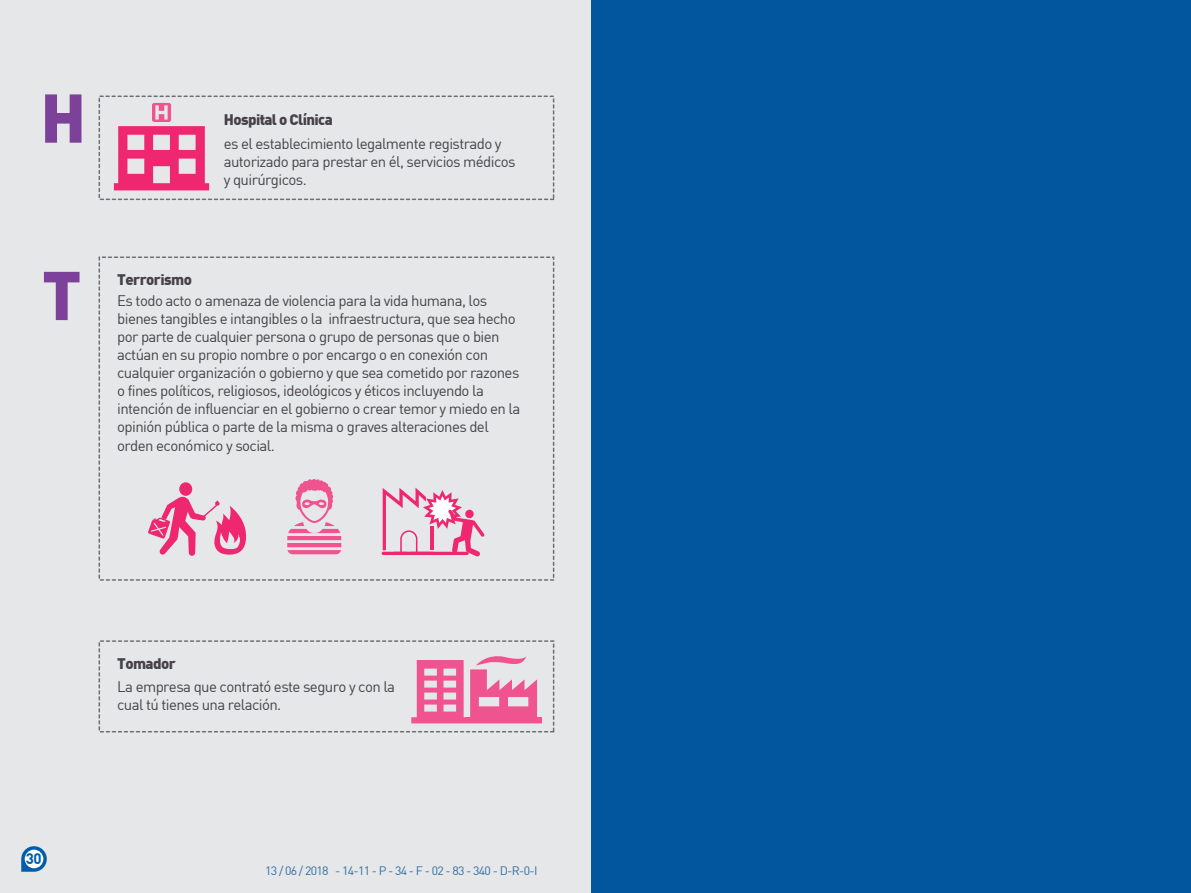
<style>
.page{position:relative;width:1191px;height:893px;background:#fff}
.page>*{position:absolute;margin:0;border:0;box-sizing:border-box;transform-origin:0 0}
.t1{font:900 67.8px "DIN Offc";color:#7c4199}
.t2{font:15px/18px "DIN Offc";letter-spacing:-.04em;color:#454247}
.t3{font:900 15px "DIN Offc";letter-spacing:-.04em;color:#454247}
.t4{font:700 15px "DIN Offc";color:#005daa}
.t5{font:12px "DIN Offc";letter-spacing:-.055em;color:#2f6ea3}
</style>
<div class="page">
<div style="left:0;top:0;width:596px;height:893px;background:#e6e7e8"></div>
<div style="left:99px;top:96px;width:455px;height:104px;border:2px dashed #6d6e71"></div>
<div style="left:99px;top:256px;width:455px;height:325px;border:2px dashed #6d6e71"></div>
<div style="left:99px;top:640px;width:455px;height:92px;border:2px dashed #6d6e71"></div>
<svg style="left:114px;top:103px;width:95px;height:87px"></svg>
<svg style="left:411px;top:656px;width:131px;height:67px"></svg>
<hr style="left:381px;top:552px;width:88px;height:3px;background:#ee2770;border-radius:2px">
<svg style="left:383px;top:488px;width:101px;height:69px"></svg>
<svg style="left:287px;top:479px;width:54px;height:75px"></svg>
<div style="left:179px;top:482px;width:13px;height:14px;background:#ee2770;border-radius:50%"></div>
<svg style="left:148px;top:494px;width:98px;height:62px"></svg>
<div style="left:591px;top:0;width:600px;height:893px;background:#02569e"></div>
<svg style="left:21px;top:846px;width:26px;height:26px"></svg>
<div style="left:25px;top:850px;width:18px;height:18px;background:#fff;border-radius:50%"></div>
<h1 class="t1" style="left:40px;top:73px;width:48px">H</h1>
<p class="t3" style="left:224px;top:110px;width:110px">Hospital o Clínica</p>
<p class="t2" style="left:224px;top:134px;width:293px">es el establecimiento legalmente registrado y autorizado para prestar en él, servicios médicos y quirúrgicos.</p>
<h1 class="t1" style="left:42px;top:250px;width:41px">T</h1>
<p class="t3" style="left:117px;top:269px;width:76px">Terrorismo</p>
<p class="t2" style="left:117px;top:292px;width:404px">Es todo acto o amenaza de violencia para la vida humana, los bienes tangibles e intangibles o la infraestructura, que sea hecho por parte de cualquier persona o grupo de personas que o bien actúan en su propio nombre o por encargo o en conexión con cualquier organización o gobierno y que sea cometido por razones o fines políticos, religiosos, ideológicos y éticos incluyendo la intención de influenciar en el gobierno o crear temor y miedo en la opinión pública o parte de la misma o graves alteraciones del orden económico y social.</p>
<p class="t4" style="left:26px;top:849px;width:17px">30</p>
<p class="t3" style="left:117px;top:653px;width:60px">Tomador</p>
<p class="t2" style="left:117px;top:677px;width:279px">La empresa que contrató este seguro y con la cual tú tienes una relación.</p>
<p class="t5" style="left:265px;top:863px;width:274px">13 / 06 / 2018 - 14-11 - P - 34 - F - 02 - 83 - 340 - D-R-0-I</p>
</div>
